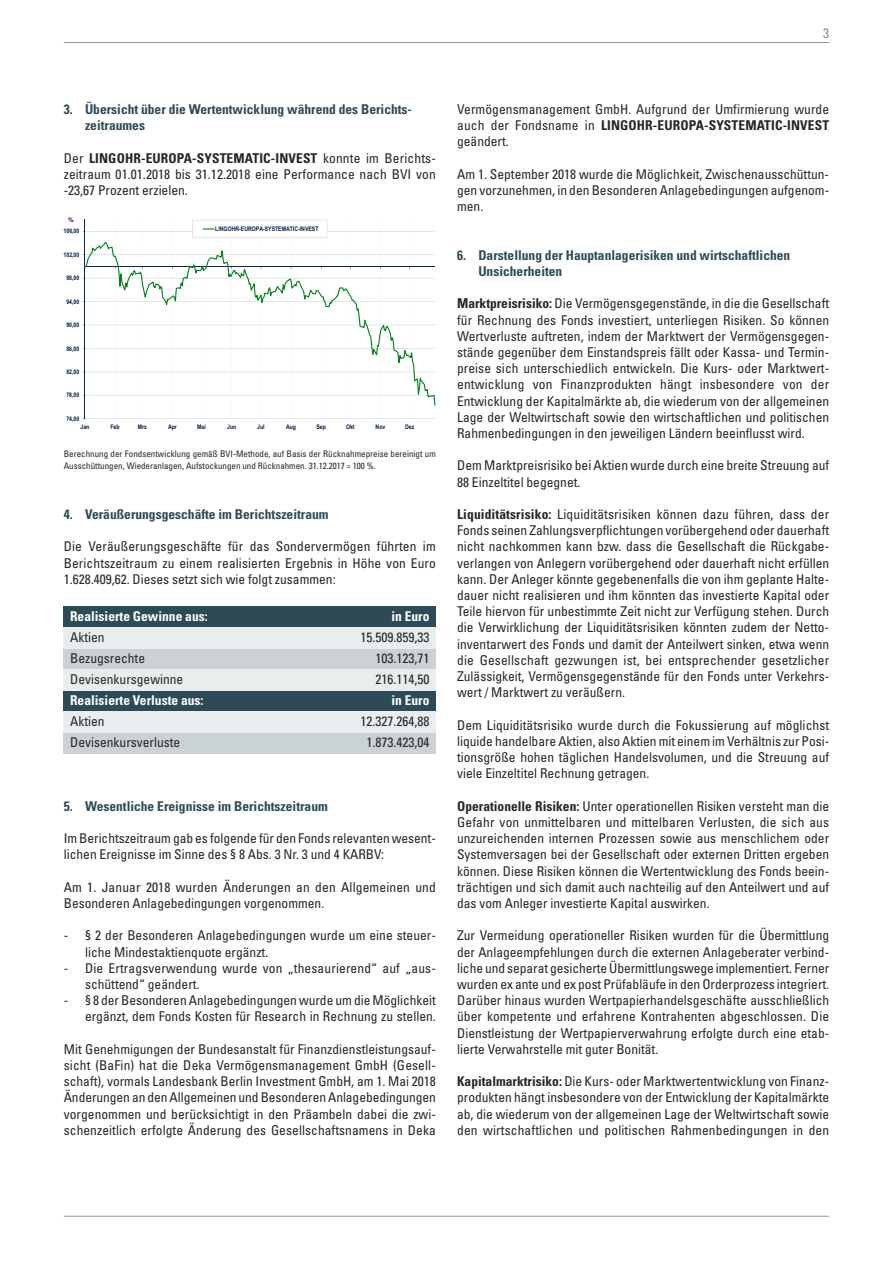
<style>
.page{position:relative;width:893px;height:1263px;background:#fff}
.page>*{position:absolute;margin:0;border:0;box-sizing:border-box;transform-origin:0 0}
.t1{font:condensed 13.5px/16.2px "Univers";color:#272627;text-align:justify}
.t2{font:700 condensed 13.5px/16.2px "Univers";color:#2d4a57}
.t3{font:700 condensed 13.5px "Univers";color:#fff}
.t4{font:300 condensed 13.5px "Univers";color:#686768}
.t5{font:condensed 9px/12px "Univers";color:#272627}
.t6{font:700 6.3px "Arial Narrow";color:#001c4d}
.t7{font:700 6.3px "Arial";color:#002060}
.s1{font-weight:700}
</style>
<div class="page">
<div style="left:64px;top:606px;width:372px;height:21px;background:#2d4a57"></div>
<div style="left:64px;top:648px;width:372px;height:21px;background:#cad2d5"></div>
<div style="left:64px;top:690px;width:372px;height:21px;background:#2d4a57"></div>
<div style="left:64px;top:732px;width:372px;height:21px;background:#cad2d5"></div>
<div style="left:64px;top:627px;width:372px;height:21px;background:#eaedee"></div>
<div style="left:64px;top:669px;width:372px;height:21px;background:#eaedee"></div>
<div style="left:64px;top:711px;width:372px;height:21px;background:#eaedee"></div>
<hr style="left:64px;top:42px;width:765px;height:1px;background:#939393">
<hr style="left:64px;top:1216px;width:765px;height:1px;background:#939393">
<hr style="left:85px;top:418px;width:350px;height:1px;background:#d0d1d2">
<svg style="left:115px;top:418px;width:295px;height:1px"></svg>
<hr style="left:85px;top:220px;width:1px;height:199px;background:#002764">
<svg style="left:83px;top:220px;width:352px;height:186px"></svg>
<p class="t4" style="left:823px;top:28px;width:7px">3</p>
<p class="t2" style="left:85px;top:102px;width:329px;text-indent:-21px">3. Übersicht über die Wertentwicklung während des Berichts - zeitraumes</p>
<p class="t1" style="left:64px;top:151px;width:374px">Der <span class="s1">LINGOHR-EUROPA-SYSTEMATIC-INVEST</span> konnte im Berichts - zeitraum 01.01.2018 bis 31.12.2018 eine Performance nach BVI von -23,67 Prozent erzielen.</p>
<p class="t7" style="left:68px;top:215px;width:7px">%</p>
<p class="t6" style="left:64px;top:228px;width:17px">106,00</p>
<p class="t6" style="left:64px;top:251px;width:17px">102,00</p>
<p class="t6" style="left:66px;top:274px;width:14px">98,00</p>
<p class="t6" style="left:66px;top:298px;width:14px">94,00</p>
<p class="t6" style="left:66px;top:321px;width:14px">90,00</p>
<p class="t6" style="left:66px;top:345px;width:14px">86,00</p>
<p class="t6" style="left:66px;top:368px;width:14px">82,00</p>
<p class="t6" style="left:66px;top:392px;width:14px">78,00</p>
<p class="t6" style="left:66px;top:415px;width:14px">74,00</p>
<p class="t6" style="left:215px;top:225px;width:105px">LINGOHR-EUROPA-SYSTEMATIC-INVEST</p>
<p class="t6" style="left:81px;top:423px;width:10px">Jan</p>
<p class="t6" style="left:110px;top:423px;width:11px">Feb</p>
<p class="t6" style="left:138px;top:423px;width:10px">Mrz</p>
<p class="t6" style="left:168px;top:423px;width:10px">Apr</p>
<p class="t6" style="left:197px;top:423px;width:10px">Mai</p>
<p class="t6" style="left:227px;top:423px;width:11px">Jun</p>
<p class="t6" style="left:257px;top:423px;width:9px">Jul</p>
<p class="t6" style="left:286px;top:423px;width:12px">Aug</p>
<p class="t6" style="left:316px;top:423px;width:11px">Sep</p>
<p class="t6" style="left:346px;top:423px;width:10px">Okt</p>
<p class="t6" style="left:376px;top:423px;width:11px">Nov</p>
<p class="t6" style="left:405px;top:423px;width:11px">Dez</p>
<p class="t5" style="left:64px;top:449px;width:374px">Berechnung der Fondsentwicklung gemäß BVI-Methode, auf Basis der Rücknahmepreise bereinigt um<br>Ausschüttungen, Wiederanlagen, Aufstockungen und Rücknahmen. 31.12.2017 = 100 %.</p>
<p class="t2" style="left:64px;top:507px;width:266px">4. Veräußerungsgeschäfte im Berichtszeitraum</p>
<p class="t1" style="left:64px;top:540px;width:374px">Die Veräußerungsgeschäfte für das Sondervermögen führten im Berichtszeitraum zu einem realisierten Ergebnis in Höhe von Euro 1.628.409,62. Dieses setzt sich wie folgt zusammen:</p>
<p class="t3" style="left:70px;top:611px;width:139px">Realisierte Gewinne aus:</p>
<p class="t3" style="left:391px;top:611px;width:40px">in Euro</p>
<p class="t1" style="left:70px;top:630px;width:36px">Aktien</p>
<p class="t1" style="left:361px;top:630px;width:70px">15.509.859,33</p>
<p class="t1" style="left:70px;top:651px;width:76px">Bezugsrechte</p>
<p class="t1" style="left:376px;top:651px;width:55px">103.123,71</p>
<p class="t1" style="left:70px;top:672px;width:115px">Devisenkursgewinne</p>
<p class="t1" style="left:375px;top:672px;width:55px">216.114,50</p>
<p class="t3" style="left:70px;top:695px;width:135px">Realisierte Verluste aus:</p>
<p class="t3" style="left:391px;top:695px;width:40px">in Euro</p>
<p class="t1" style="left:70px;top:714px;width:36px">Aktien</p>
<p class="t1" style="left:361px;top:714px;width:70px">12.327.264,88</p>
<p class="t1" style="left:70px;top:735px;width:112px">Devisenkursverluste</p>
<p class="t1" style="left:367px;top:735px;width:64px">1.873.423,04</p>
<p class="t2" style="left:64px;top:799px;width:266px">5. Wesentliche Ereignisse im Berichtszeitraum</p>
<p class="t1" style="left:64px;top:831px;width:374px">Im Berichtszeitraum gab es folgende für den Fonds relevanten wesent&shy;lichen Ereignisse im Sinne des § 8 Abs. 3 Nr. 3 und 4 KARBV:</p>
<p class="t1" style="left:64px;top:880px;width:374px">Am 1. Januar 2018 wurden Änderungen an den Allgemeinen und<br>Besonderen Anlagebedingungen vorgenommen.</p>
<p class="t1" style="left:85px;top:929px;width:352px;text-indent:-21px">- § 2 der Besonderen Anlagebedingungen wurde um eine steuer - liche Mindestaktienquote ergänzt.</p>
<p class="t1" style="left:85px;top:961px;width:352px;text-indent:-21px">- Die Ertragsverwendung wurde von „thesaurierend“ auf „aus&shy;schüttend“ geändert.</p>
<p class="t1" style="left:64px;top:993px;width:374px;text-align:right">- § 8 der Besonderen Anlagebedingungen wurde um die Möglichkeit ergänzt, dem Fonds Kosten für Research in Rechnung zu stellen.</p>
<p class="t1" style="left:64px;top:1042px;width:374px">Mit Genehmigungen der Bundesanstalt für Finanzdienstleistungsauf&shy;sicht (BaFin) hat die Deka Vermögensmanagement GmbH (Gesell&shy;schaft), vormals Landesbank Berlin Investment GmbH, am 1. Mai 2018<br>Änderungen an den Allgemeinen und Besonderen Anlagebedingungen vorgenommen und berücksichtigt in den Präambeln dabei die zwi&shy;schenzeitlich erfolgte Änderung des Gesellschaftsnamens in Deka</p>
<p class="t1" style="left:457px;top:102px;width:374px">Vermögensmanagement GmbH. Aufgrund der Umfirmierung wurde auch der Fondsname in <span class="s1">LINGOHR-EUROPA-SYSTEMATIC-INVEST </span>geändert.</p>
<p class="t1" style="left:457px;top:167px;width:374px">Am 1. September 2018 wurde die Möglichkeit, Zwischenausschüttun&shy;gen vorzunehmen, in den Besonderen Anlagebedingungen aufgenom&shy;men.</p>
<p class="t2" style="left:478px;top:248px;width:313px;text-indent:-21px">6. Darstellung der Hauptanlagerisiken und wirtschaftlichen<br>Unsicherheiten</p>
<p class="t1" style="left:457px;top:297px;width:374px"><span class="s1">Marktpreisrisiko:</span> Die Vermögensgegenstände, in die die Gesellschaft für Rechnung des Fonds investiert, unterliegen Risiken. So können Wertverluste auftreten, indem der Marktwert der Vermögensgegen&shy;stände gegenüber dem Einstandspreis fällt oder Kassa- und Termin&shy;preise sich unterschiedlich entwickeln. Die Kurs- oder Marktwert - entwicklung von Finanzprodukten hängt insbesondere von der Entwicklung der Kapitalmärkte ab, die wiederum von der allgemeinen Lage der Weltwirtschaft sowie den wirtschaftlichen und politischen Rahmenbedingungen in den jeweiligen Ländern beeinflusst wird.</p>
<p class="t1" style="left:457px;top:459px;width:374px">Dem Marktpreisrisiko bei Aktien wurde durch eine breite Streuung auf<br>88 Einzeltitel begegnet.</p>
<p class="t1" style="left:457px;top:507px;width:374px"><span class="s1">Liquiditätsrisiko:</span> Liquiditätsrisiken können dazu führen, dass der Fonds seinen Zahlungsverpflichtungen vorübergehend oder dauerhaft nicht nachkommen kann bzw. dass die Gesellschaft die Rückgabe - verlangen von Anlegern vorübergehend oder dauerhaft nicht erfüllen kann. Der Anleger könnte gegebenenfalls die von ihm geplante Halte&shy;dauer nicht realisieren und ihm könnten das investierte Kapital oder Teile hiervon für unbestimmte Zeit nicht zur Verfügung stehen. Durch die Verwirklichung der Liquiditätsrisiken könnten zudem der Netto - inventarwert des Fonds und damit der Anteilwert sinken, etwa wenn die Gesellschaft gezwungen ist, bei entsprechender gesetzlicher Zulässigkeit, Vermögensgegenstände für den Fonds unter Verkehrs&shy;wert / Marktwert zu veräußern.</p>
<p class="t1" style="left:457px;top:718px;width:374px">Dem Liquiditätsrisiko wurde durch die Fokussierung auf möglichst liquide handelbare Aktien, also Aktien mit einem im Verhältnis zur Posi&shy;tionsgröße hohen täglichen Handelsvolumen, und die Streuung auf viele Einzeltitel Rechnung getragen.</p>
<p class="t1" style="left:457px;top:799px;width:374px"><span class="s1">Operationelle Risiken:</span> Unter operationellen Risiken versteht man die Gefahr von unmittelbaren und mittelbaren Verlusten, die sich aus unzureichenden internen Prozessen sowie aus menschlichem oder Systemversagen bei der Gesellschaft oder externen Dritten ergeben können. Diese Risiken können die Wertentwicklung des Fonds beein&shy;trächtigen und sich damit auch nachteilig auf den Anteilwert und auf das vom Anleger investierte Kapital auswirken.</p>
<p class="t1" style="left:457px;top:929px;width:374px">Zur Vermeidung operationeller Risiken wurden für die Übermittlung der Anlageempfehlungen durch die externen Anlageberater verbind&shy;liche und separat gesicherte Übermittlungswege implementiert. Ferner wurden ex ante und ex post Prüfabläufe in den Orderprozess integriert.<br>Darüber hinaus wurden Wertpapierhandelsgeschäfte ausschließlich über kompetente und erfahrene Kontrahenten abgeschlossen. Die Dienstleistung der Wertpapierverwahrung erfolgte durch eine etab&shy;lierte Verwahrstelle mit guter Bonität.</p>
<p class="t1" style="left:457px;top:1074px;width:374px"><span class="s1">Kapitalmarktrisiko:</span> Die Kurs- oder Marktwertentwicklung von Finanz&shy;produkten hängt insbesondere von der Entwicklung der Kapitalmärkte ab, die wiederum von der allgemeinen Lage der Weltwirtschaft sowie den wirtschaftlichen und politischen Rahmenbedingungen in den</p>
</div>
